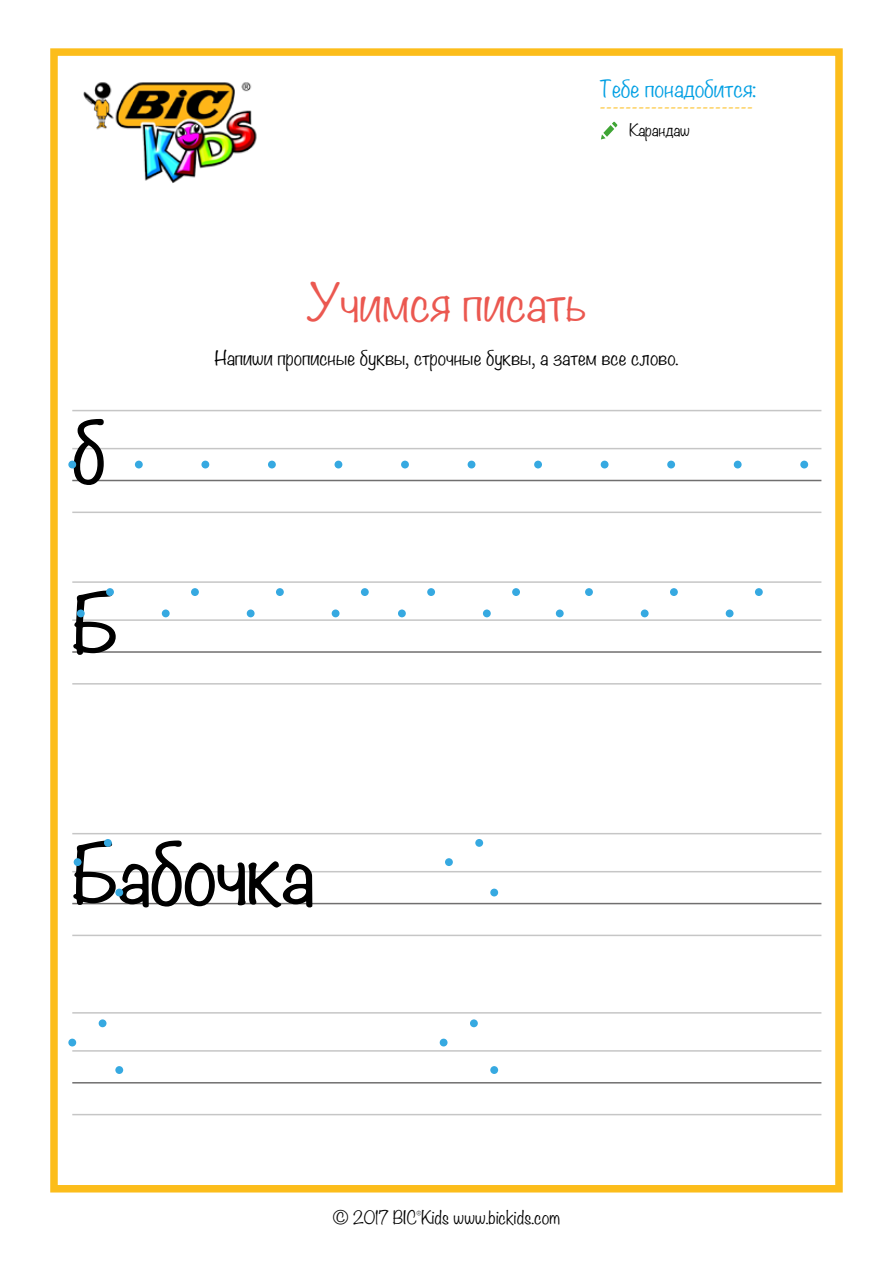
<style>
.page{position:relative;width:893px;height:1263px;background:#fff}
.page>*{position:absolute;margin:0;border:0;box-sizing:border-box;transform-origin:0 0}
.t1{font:300 72px "Noteworthy";color:#000}
.t2{font:300 45px "Noteworthy";color:#eb5850}
.t3{font:300 21px "Noteworthy";color:#009fe3}
.t4{font:300 18px "Noteworthy";color:#000}
.t5{font:18px "Minion Pro";color:#fcbd1b}
.t6{font:300 16.5px "Noteworthy";color:#000}
.t7{font:300 15px "Noteworthy";color:#000}
</style>
<div class="page">
<div style="left:50px;top:48px;width:793px;height:1144px;border:8px solid #fcbd1b"></div>
<img style="left:83px;top:82px;width:174px;height:101px">
<svg style="left:601px;top:122px;width:16px;height:17px"></svg>
<hr style="left:72px;top:1082px;width:749px;height:1px;background:#706f6f">
<hr style="left:72px;top:1114px;width:749px;height:1px;background:#c6c6c6">
<hr style="left:72px;top:903px;width:749px;height:1px;background:#706f6f">
<hr style="left:72px;top:935px;width:749px;height:1px;background:#c6c6c6">
<hr style="left:72px;top:480px;width:749px;height:1px;background:#706f6f">
<hr style="left:72px;top:512px;width:749px;height:1px;background:#c6c6c6">
<hr style="left:72px;top:651px;width:749px;height:2px;background:#706f6f">
<hr style="left:72px;top:683px;width:749px;height:1px;background:#c6c6c6">
<hr style="left:72px;top:1050px;width:749px;height:2px;background:#c6c6c6">
<hr style="left:72px;top:871px;width:749px;height:1px;background:#c6c6c6">
<hr style="left:72px;top:448px;width:749px;height:1px;background:#c6c6c6">
<hr style="left:72px;top:619px;width:749px;height:2px;background:#c6c6c6">
<hr style="left:72px;top:1012px;width:749px;height:1px;background:#c6c6c6">
<hr style="left:72px;top:833px;width:749px;height:1px;background:#c6c6c6">
<hr style="left:72px;top:410px;width:749px;height:1px;background:#c6c6c6">
<hr style="left:72px;top:581px;width:749px;height:2px;background:#c6c6c6">
<svg style="left:73px;top:418px;width:32px;height:67px"></svg>
<svg style="left:72px;top:590px;width:44px;height:65px"></svg>
<svg style="left:72px;top:839px;width:241px;height:69px"></svg>
<div style="left:68px;top:461px;width:8px;height:7px;background:#36a9e1;border-radius:50%"></div>
<div style="left:77px;top:609px;width:8px;height:8px;background:#36a9e1;border-radius:50%"></div>
<div style="left:74px;top:858px;width:8px;height:8px;background:#36a9e1;border-radius:50%"></div>
<div style="left:68px;top:1039px;width:8px;height:7px;background:#36a9e1;border-radius:50%"></div>
<div style="left:445px;top:858px;width:8px;height:8px;background:#36a9e1;border-radius:50%"></div>
<div style="left:440px;top:1039px;width:8px;height:7px;background:#36a9e1;border-radius:50%"></div>
<div style="left:247px;top:609px;width:8px;height:8px;background:#36a9e1;border-radius:50%"></div>
<div style="left:398px;top:609px;width:8px;height:8px;background:#36a9e1;border-radius:50%"></div>
<div style="left:556px;top:609px;width:8px;height:8px;background:#36a9e1;border-radius:50%"></div>
<div style="left:726px;top:609px;width:7px;height:8px;background:#36a9e1;border-radius:50%"></div>
<div style="left:162px;top:609px;width:8px;height:8px;background:#36a9e1;border-radius:50%"></div>
<div style="left:332px;top:609px;width:7px;height:8px;background:#36a9e1;border-radius:50%"></div>
<div style="left:483px;top:609px;width:8px;height:8px;background:#36a9e1;border-radius:50%"></div>
<div style="left:641px;top:609px;width:8px;height:8px;background:#36a9e1;border-radius:50%"></div>
<div style="left:106px;top:588px;width:8px;height:8px;background:#36a9e1;border-radius:50%"></div>
<div style="left:104px;top:839px;width:8px;height:8px;background:#36a9e1;border-radius:50%"></div>
<div style="left:115px;top:889px;width:8px;height:7px;background:#36a9e1;border-radius:50%"></div>
<div style="left:115px;top:1066px;width:8px;height:8px;background:#36a9e1;border-radius:50%"></div>
<div style="left:490px;top:889px;width:8px;height:7px;background:#36a9e1;border-radius:50%"></div>
<div style="left:490px;top:1066px;width:8px;height:8px;background:#36a9e1;border-radius:50%"></div>
<div style="left:99px;top:1019px;width:7px;height:8px;background:#36a9e1;border-radius:50%"></div>
<div style="left:475px;top:839px;width:8px;height:8px;background:#36a9e1;border-radius:50%"></div>
<div style="left:470px;top:1019px;width:8px;height:8px;background:#36a9e1;border-radius:50%"></div>
<div style="left:276px;top:588px;width:8px;height:8px;background:#36a9e1;border-radius:50%"></div>
<div style="left:427px;top:588px;width:8px;height:8px;background:#36a9e1;border-radius:50%"></div>
<div style="left:585px;top:588px;width:8px;height:8px;background:#36a9e1;border-radius:50%"></div>
<div style="left:755px;top:588px;width:8px;height:8px;background:#36a9e1;border-radius:50%"></div>
<div style="left:191px;top:588px;width:8px;height:8px;background:#36a9e1;border-radius:50%"></div>
<div style="left:361px;top:588px;width:8px;height:8px;background:#36a9e1;border-radius:50%"></div>
<div style="left:512px;top:588px;width:8px;height:8px;background:#36a9e1;border-radius:50%"></div>
<div style="left:670px;top:588px;width:8px;height:8px;background:#36a9e1;border-radius:50%"></div>
<div style="left:334px;top:461px;width:8px;height:7px;background:#36a9e1;border-radius:50%"></div>
<div style="left:601px;top:461px;width:7px;height:7px;background:#36a9e1;border-radius:50%"></div>
<div style="left:201px;top:461px;width:8px;height:7px;background:#36a9e1;border-radius:50%"></div>
<div style="left:468px;top:461px;width:7px;height:7px;background:#36a9e1;border-radius:50%"></div>
<div style="left:734px;top:461px;width:8px;height:7px;background:#36a9e1;border-radius:50%"></div>
<div style="left:135px;top:461px;width:8px;height:7px;background:#36a9e1;border-radius:50%"></div>
<div style="left:401px;top:461px;width:8px;height:7px;background:#36a9e1;border-radius:50%"></div>
<div style="left:667px;top:461px;width:8px;height:7px;background:#36a9e1;border-radius:50%"></div>
<div style="left:268px;top:461px;width:8px;height:7px;background:#36a9e1;border-radius:50%"></div>
<div style="left:534px;top:461px;width:8px;height:7px;background:#36a9e1;border-radius:50%"></div>
<div style="left:800px;top:461px;width:8px;height:7px;background:#36a9e1;border-radius:50%"></div>
<p class="t3" style="left:600px;top:70px;width:158px">Тебе понадобится:</p>
<p class="t5" style="left:600px;top:94px;width:155px">------------------------</p>
<p class="t7" style="left:629px;top:117px;width:62px">Карандаш</p>
<h2 class="t2" style="left:307px;top:263px;width:281px">Учимся писать</h2>
<h1 class="t1" style="left:72px;top:390px;width:35px">б</h1>
<h1 class="t1" style="left:72px;top:561px;width:47px">Б</h1>
<p class="t4" style="left:214px;top:342px;width:466px">Напиши прописные буквы, строчные буквы, а затем все слово.</p>
<h1 class="t1" style="left:72px;top:811px;width:243px">Бабочка</h1>
<p class="t6" style="left:333px;top:1203px;width:229px">© 2017 BIC<sup>®</sup>Kids www.bickids.com</p>
</div>
